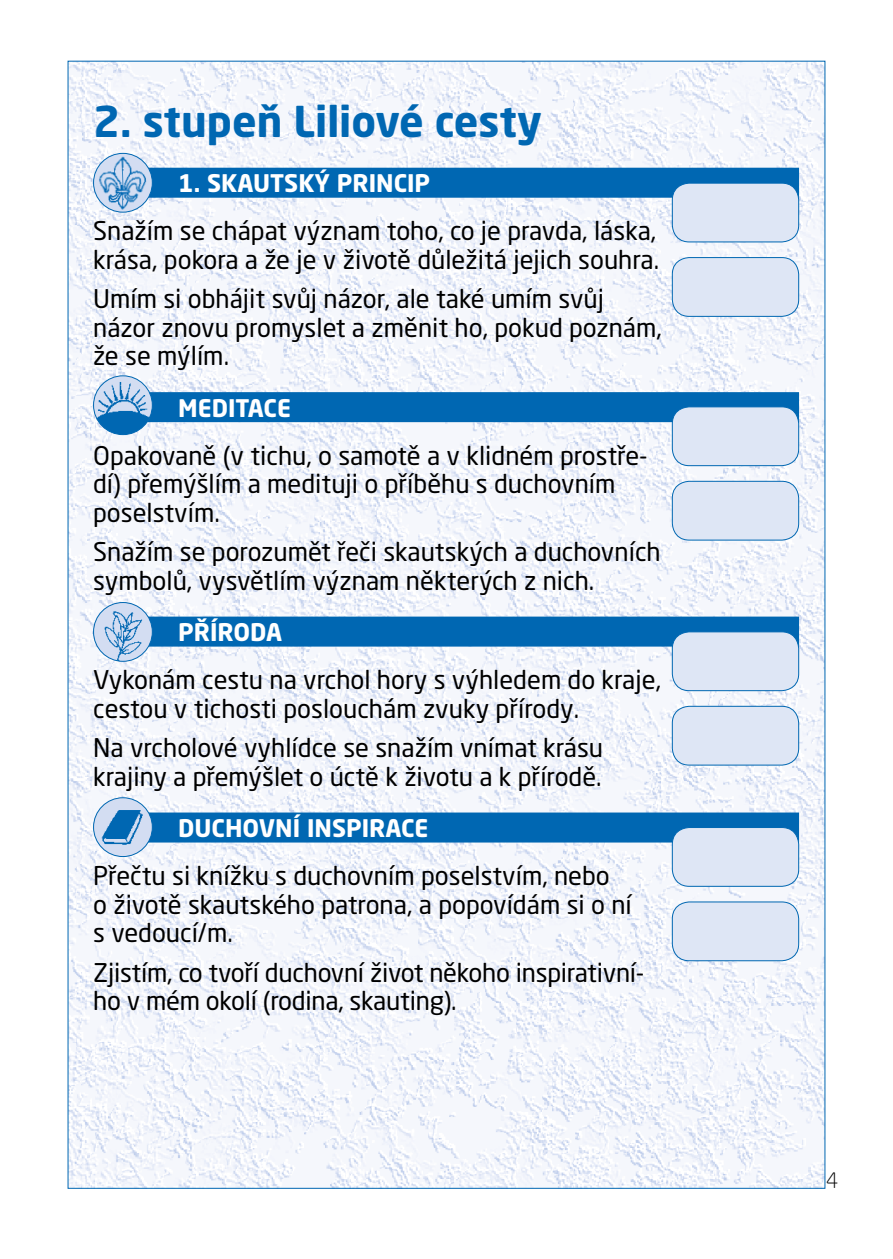
<style>
.page{position:relative;width:893px;height:1259px;background:#fff}
.page>*{position:absolute;margin:0;border:0;box-sizing:border-box;transform-origin:0 0}
.t1{font:700 42px "Neo Sans Pro";color:#0067b2}
.t2{font:25.5px/28.5px "Neo Sans Pro";color:#000}
.t3{font:700 24px "Neo Sans Pro";color:#fff}
.t4{font:300 21px "Neo Sans Pro";color:#000}
</style>
<div class="page">
<img style="left:70px;top:63px;width:753px;height:1123px">
<div style="left:119px;top:168px;width:680px;height:30px;background:#0067b2"></div>
<div style="left:119px;top:392px;width:680px;height:30px;background:#0067b2"></div>
<div style="left:119px;top:616px;width:680px;height:30px;background:#0067b2"></div>
<div style="left:119px;top:812px;width:680px;height:30px;background:#0067b2"></div>
<div style="left:672px;top:183px;width:127px;height:59px;background:#dee6f5;border-radius:17px"></div>
<div style="left:672px;top:183px;width:127px;height:59px;border:1px solid #0067b2;border-radius:17px"></div>
<img style="left:94px;top:153px;width:58px;height:59px;border-radius:29px">
<div style="left:93px;top:153px;width:60px;height:59px;border:1px solid #0067b2;border-radius:50%"></div>
<img style="left:94px;top:376px;width:58px;height:58px;border-radius:29px">
<div style="left:93px;top:375px;width:60px;height:60px;border:1px solid #0067b2;border-radius:50%"></div>
<div style="left:672px;top:257px;width:127px;height:59px;background:#dee6f5;border-radius:17px"></div>
<div style="left:672px;top:257px;width:127px;height:60px;border:1px solid #0067b2;border-radius:17px"></div>
<img style="left:94px;top:605px;width:58px;height:56px">
<div style="left:93px;top:602px;width:60px;height:59px;border:1px solid #0067b2;border-radius:50%"></div>
<img style="left:94px;top:797px;width:58px;height:59px;border-radius:29px">
<div style="left:93px;top:797px;width:60px;height:60px;border:1px solid #0067b2;border-radius:50%"></div>
<div style="left:672px;top:407px;width:127px;height:59px;background:#dee6f5;border-radius:17px"></div>
<div style="left:672px;top:406px;width:127px;height:60px;border:1px solid #0067b2;border-radius:17px"></div>
<div style="left:672px;top:481px;width:127px;height:59px;background:#dee6f5;border-radius:17px"></div>
<div style="left:672px;top:481px;width:127px;height:59px;border:1px solid #0067b2;border-radius:17px"></div>
<div style="left:672px;top:632px;width:127px;height:58px;background:#dee6f5;border-radius:17px"></div>
<div style="left:672px;top:631px;width:127px;height:60px;border:1px solid #0067b2;border-radius:17px"></div>
<div style="left:672px;top:706px;width:127px;height:59px;background:#dee6f5;border-radius:17px"></div>
<div style="left:672px;top:706px;width:127px;height:59px;border:1px solid #0067b2;border-radius:17px"></div>
<div style="left:672px;top:827px;width:127px;height:59px;background:#dee6f5;border-radius:17px"></div>
<div style="left:672px;top:827px;width:127px;height:59px;border:1px solid #0067b2;border-radius:17px"></div>
<div style="left:672px;top:902px;width:127px;height:58px;background:#dee6f5;border-radius:17px"></div>
<div style="left:672px;top:901px;width:127px;height:60px;border:1px solid #0067b2;border-radius:17px"></div>
<h1 class="t1" style="left:93px;top:94px;width:450px">2. stupeň Liliové cesty</h1>
<p class="t3" style="left:178px;top:168px;width:254px">1. SKAUTSKÝ PRINCIP</p>
<p class="t2" style="left:93px;top:216px;width:567px">Snažím se chápat význam toho, co je pravda, láska, krása, pokora a že je v životě důležitá jejich souhra.</p>
<p class="t2" style="left:93px;top:284px;width:570px">Umím si obhájit svůj názor, ale také umím svůj názor znovu promyslet a změnit ho, pokud poznám, že se mýlím.</p>
<p class="t3" style="left:178px;top:392px;width:114px">MEDITACE</p>
<p class="t2" style="left:93px;top:441px;width:556px">Opakovaně (v tichu, o samotě a v klidném prostře&shy;dí) přemýšlím a medituji o příběhu s duchovním poselstvím.</p>
<p class="t2" style="left:93px;top:537px;width:569px">Snažím se porozumět řeči skautských a duchovních symbolů, vysvětlím význam některých z nich.</p>
<p class="t3" style="left:178px;top:617px;width:106px">PŘÍRODA</p>
<p class="t2" style="left:93px;top:665px;width:569px">Vykonám cestu na vrchol hory s výhledem do kraje, cestou v tichosti poslouchám zvuky přírody.</p>
<p class="t2" style="left:93px;top:733px;width:511px">Na vrcholové vyhlídce se snažím vnímat krásu krajiny a přemýšlet o úctě k životu a k přírodě.</p>
<p class="t3" style="left:178px;top:812px;width:252px">DUCHOVNÍ INSPIRACE</p>
<p class="t2" style="left:93px;top:861px;width:540px">Přečtu si knížku s duchovním poselstvím, nebo<br>o životě skautského patrona, a popovídám si o ní s vedoucí/m.</p>
<p class="t2" style="left:93px;top:957px;width:553px">Zjistím, co tvoří duchovní život někoho inspirativní&shy;ho v mém okolí (rodina, skauting).</p>
<p class="t4" style="left:826px;top:1167px;width:14px">4</p>
</div>
